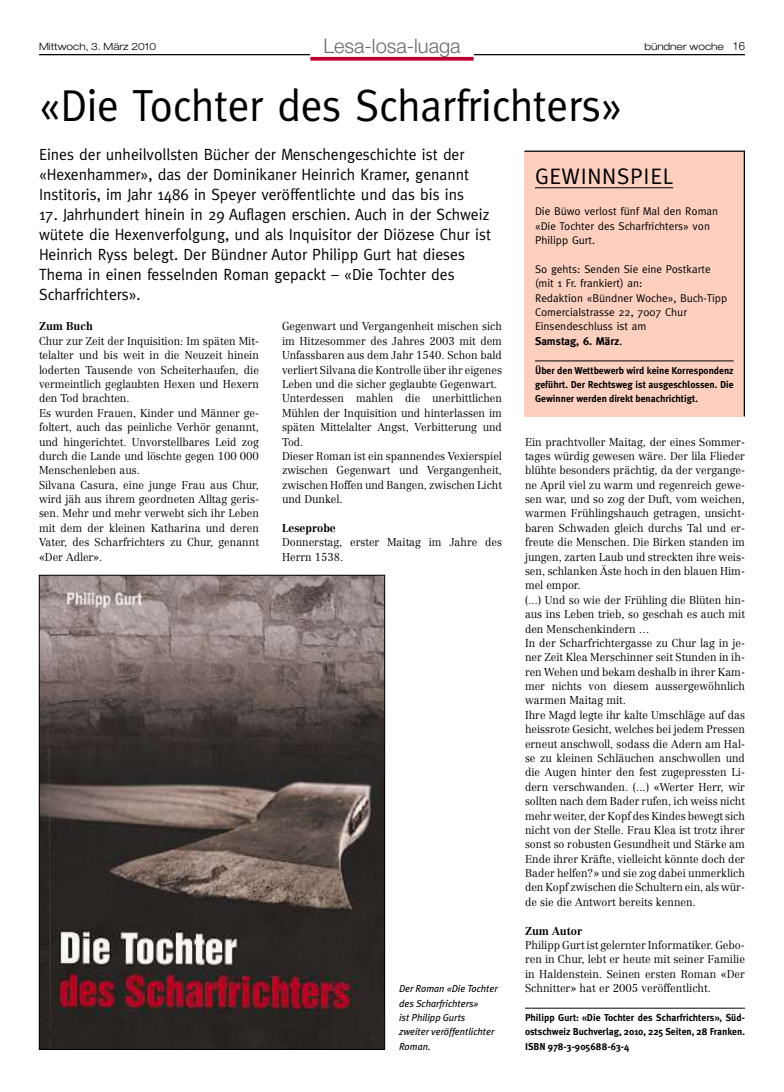
<style>
.page{position:relative;width:784px;height:1092px;background:#fff}
.page>*{position:absolute;margin:0;border:0;box-sizing:border-box;transform-origin:0 0}
.t1{font:45px "Meta Normal OV ROHLLA";letter-spacing:-.005em;color:#000;scale:.96 1}
.t2{font:22.5px "Meta Normal OV ROHLLA";letter-spacing:.03em;color:#000}
.t3{font:20px "Helvetica Neue Light OV QOHLLA";color:#696969}
.t4{font:16.25px/20px "Meta Normal OV ROHLLA";color:#000;scale:.96 1}
.t5{font:11.25px/14.4px "Centennial Light OV TOHLLA";color:#000;scale:.95 1}
.t6{font:11.25px/14.4px "Meta Normal OV ROHLLA";color:#000}
.t7{font:11.25px/14.4px "Centennial Light OV TOHLLA";color:#000;text-align:justify;scale:.96 1}
.t8{font:11.25px "Centennial Bold OV SOHLLA";color:#000;scale:.96 1}
.t9{font:11.25px "Meta Bold OV WOHLLA";color:#000}
.t10{font:11.25px "Centennial Bold OV SOHLLA";color:#000;scale:.95 1}
.t11{font:10px/14.4px "Meta Plus Bold Roman OV UOHLLA";color:#000;text-align:justify;scale:.96 1}
.t12{font:10px/14.4px "Meta Plus Book Italic OV VOHLLA";color:#000}
.t13{font:10px "Helvetica Neue Light Ext OV POHLLA";color:#000}
.s1{font-family:"Helvetica Neue Light OV QOHLLA";font-size:11.25px}
.s2{font-family:"Meta Normal OV ROHLLA"}
</style>
<div class="page">
<hr style="left:39px;top:54px;width:705px;height:1px;background:#000">
<div style="left:310px;top:39px;width:163px;height:26px;background:#fff"></div>
<svg style="left:310px;top:57px;width:163px;height:4px"></svg>
<hr style="left:524px;top:1007px;width:220px;height:1px;background:#000">
<img style="left:41px;top:577px;width:341px;height:470px">
<div style="left:524px;top:151px;width:219px;height:266px;background:#fccfbf"></div>
<hr style="left:534px;top:187px;width:138px;height:1px;background:#000">
<hr style="left:534px;top:360px;width:199px;height:1px;background:#000">
<hr style="left:743px;top:150px;width:1px;height:266px;background:#000">
<hr style="left:524px;top:150px;width:219px;height:2px;background:#000">
<p class="t13" style="left:39px;top:41px;width:118px">Mittwoch, 3. März 2010</p>
<h3 class="t3" style="left:323px;top:35px;width:139px">Lesa-losa-luaga</h3>
<p class="t13" style="left:644px;top:41px;width:102px">bündner woche <span class="s1">16</span></p>
<h1 class="t1" style="left:39px;top:79px;width:608px">«Die Tochter des Scharfrichters»</h1>
<h3 class="t4" style="left:39px;top:145px;width:449px">Eines der unheilvollsten Bücher der Menschengeschichte ist der «Hexenhammer», das der Dominikaner Heinrich Kramer, genannt<br>Institoris, im Jahr 1486 in Speyer veröffentlichte und das bis ins</h3>
<p class="t4" style="left:39px;top:205px;width:472px">17. Jahrhundert hinein in 29 Auflagen erschien. Auch in der Schweiz wütete die Hexenverfolgung, und als Inquisitor der Diözese Chur ist Heinrich Ryss belegt. Der Bündner Autor Philipp Gurt hat dieses Thema in einen fesselnden Roman gepackt – «Die Tochter des Scharfrichters».</p>
<p class="t8" style="left:39px;top:320px;width:58px">Zum Buch</p>
<p class="t5" style="left:39px;top:334px;width:233px">Chur zur Zeit der Inquisition: Im späten Mit&shy;telalter und bis weit in die Neuzeit hinein loderten Tausende von Scheiterhaufen, die vermeintlich geglaubten Hexen und Hexern den Tod brachten.<br>Es wurden Frauen, Kinder und Männer ge&shy;foltert, auch das peinliche Verhör genannt, und hingerichtet. Unvorstellbares Leid zog durch die Lande und löschte gegen 100 000<br>Menschenleben aus.<br>Silvana Casura, eine junge Frau aus Chur, wird jäh aus ihrem geordneten Alltag geris&shy;sen. Mehr und mehr verwebt sich ihr Leben mit dem der kleinen Katharina und deren Vater, des Scharfrichters zu Chur, genannt «Der Adler».</p>
<p class="t5" style="left:282px;top:319px;width:233px">Gegenwart und Vergangenheit mischen sich im Hitzesommer des Jahres 2003 mit dem Unfassbaren aus dem Jahr 1540. Schon bald verliert Silvana die Kontrolle über ihr eigenes Leben und die sicher geglaubte Gegenwart.<br>Unterdessen mahlen die unerbittlichen Mühlen der Inquisition und hinterlassen im späten Mittelalter Angst, Verbitterung und Tod.<br>Dieser Roman ist ein spannendes Vexierspiel zwischen Gegenwart und Vergangenheit, zwischen Hoffen und Bangen, zwischen Licht und Dunkel.</p>
<p class="t10" style="left:282px;top:521px;width:58px">Leseprobe</p>
<p class="t5" style="left:282px;top:535px;width:233px">Donnerstag, erster Maitag im Jahre des<br>Herrn 1538.</p>
<p class="t12" style="left:399px;top:981px;width:100px">Der Roman «Die Tochter des Scharfrichters»<br>ist Philipp Gurts zweiter veröffentlichter<br>Roman.</p>
<h2 class="t2" style="left:534px;top:163px;width:140px">GEWINNSPIEL</h2>
<p class="t6" style="left:534px;top:204px;width:184px">Die Büwo verlost fünf Mal den Roman «Die Tochter des Scharfrichters» von<br>Philipp Gurt.</p>
<p class="t6" style="left:534px;top:262px;width:194px">So gehts: Senden Sie eine Postkarte (mit 1 Fr. frankiert) an:<br>Redaktion «Bündner Woche», Buch-Tipp<br>Comercialstrasse 22, 7007 Chur<br>Einsendeschluss ist am</p>
<p class="t9" style="left:534px;top:334px;width:89px">Samstag, 6. März<span class="s2">.</span></p>
<p class="t11" style="left:534px;top:363px;width:208px">Über den Wettbewerb wird keine Korrespondenz geführt. Der Rechtsweg ist ausgeschlossen. Die Gewinner werden direkt benachrichtigt.</p>
<p class="t5" style="left:524px;top:434px;width:233px">Ein prachtvoller Maitag, der eines Sommer&shy;tages würdig gewesen wäre. Der lila Flieder blühte besonders prächtig, da der vergange&shy;ne April viel zu warm und regenreich gewe&shy;sen war, und so zog der Duft, vom weichen, warmen Frühlingshauch getragen, unsicht&shy;baren Schwaden gleich durchs Tal und er&shy;freute die Menschen. Die Birken standen im jungen, zarten Laub und streckten ihre weis&shy;sen, schlanken Äste hoch in den blauen Him&shy;mel empor.<br>(...) Und so wie der Frühling die Blüten hin&shy;aus ins Leben trieb, so geschah es auch mit den Menschenkindern …<br>In der Scharfrichtergasse zu Chur lag in je&shy;ner Zeit Klea Merschinner seit Stunden in ih&shy;ren Wehen und bekam deshalb in ihrer Kam&shy;mer nichts von diesem aussergewöhnlich warmen Maitag mit.<br>Ihre Magd legte ihr kalte Umschläge auf das heissrote Gesicht, welches bei jedem Pressen erneut anschwoll, sodass die Adern am Hal&shy;se zu kleinen Schläuchen anschwollen und die Augen hinter den fest zugepressten Li&shy;dern verschwanden. (...) «Werter Herr, wir sollten nach dem Bader rufen, ich weiss nicht mehr weiter, der Kopf des Kindes bewegt sich nicht von der Stelle. Frau Klea ist trotz ihrer sonst so robusten Gesundheit und Stärke am Ende ihrer Kräfte, vielleicht könnte doch der Bader helfen?» und sie zog dabei unmerklich den Kopf zwischen die Schultern ein, als wür&shy;de sie die Antwort bereits kennen.</p>
<p class="t8" style="left:524px;top:924px;width:61px">Zum Autor</p>
<p class="t7" style="left:524px;top:937px;width:230px">Philipp Gurt ist gelernter Informatiker. Gebo&shy;ren in Chur, lebt er heute mit seiner Familie in Haldenstein. Seinen ersten Roman «Der Schnitter» hat er 2005 veröffentlicht.</p>
<p class="t11" style="left:524px;top:1010px;width:230px">Philipp Gurt: «Die Tochter des Scharfrichters», Süd&shy;ostschweiz Buchverlag, 2010, 225 Seiten, 28 Franken.<br>ISBN 978-3-905688-63-4</p>
</div>
